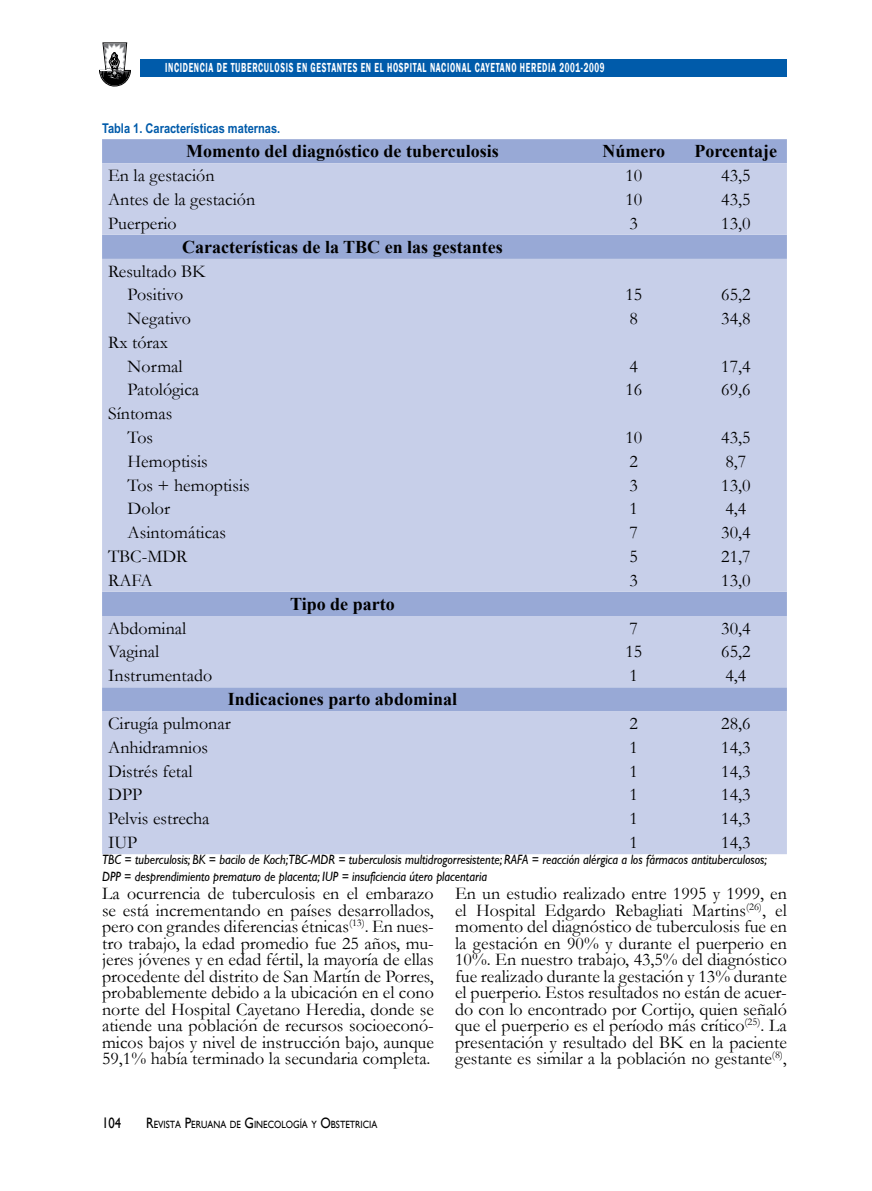
<style>
.page{position:relative;width:872px;height:1191px;background:#fff}
.page>*{position:absolute;margin:0;border:0;box-sizing:border-box;transform-origin:0 0}
.t1{font:18px/16.5px "Garamond";color:#000;text-align:justify}
.t2{font:700 18px "Times New Roman";color:#000}
.t3{font:15px "Gill Sans";color:#000;scale:.85 1}
.t4{font:italic 13.5px/16.2px "Gill Sans";color:#000;scale:.9 1}
.t5{font:600 13.5px "Franklin Gothic";letter-spacing:.08em;color:#fff;scale:.6 1}
.t6{font:700 13.5px "Arial Narrow";color:#005baa}
.t7{font:10.5px "Gill Sans";color:#000;scale:.85 1}
.s1{font-size:15px}
</style>
<div class="page">
<div style="left:140px;top:60px;width:647px;height:17px;background:#005baa"></div>
<svg style="left:99px;top:43px;width:32px;height:43px"></svg>
<div style="left:102px;top:139px;width:685px;height:24px;background:#98a9d6"></div>
<svg style="left:102px;top:163px;width:685px;height:691px;background:#c2cbe7"></svg>
<p class="t5" style="left:165px;top:59px;width:734px">INCIDENCIA DE TUBERCULOSIS EN GESTANTES EN EL HOSPITAL NACIONAL CAYETANO HEREDIA 2001-2009</p>
<p class="t6" style="left:102px;top:121px;width:180px">Tabla 1. Características maternas.</p>
<p class="t2" style="left:186px;top:138px;width:314px">Momento del diagnóstico de tuberculosis</p>
<p class="t2" style="left:602px;top:138px;width:64px">Número</p>
<p class="t2" style="left:694px;top:138px;width:84px">Porcentaje</p>
<p class="t1" style="left:108px;top:167px;width:108px">En la gestación</p>
<p class="t1" style="left:625px;top:167px;width:18px">10</p>
<p class="t1" style="left:721px;top:167px;width:31px">43,5</p>
<p class="t1" style="left:108px;top:190px;width:149px">Antes de la gestación</p>
<p class="t1" style="left:625px;top:190px;width:18px">10</p>
<p class="t1" style="left:721px;top:190px;width:31px">43,5</p>
<p class="t1" style="left:108px;top:214px;width:70px">Puerperio</p>
<p class="t1" style="left:629px;top:214px;width:10px">3</p>
<p class="t1" style="left:721px;top:214px;width:31px">13,0</p>
<p class="t2" style="left:182px;top:234px;width:322px">Características de la TBC en las gestantes</p>
<p class="t1" style="left:108px;top:259px;width:99px;line-height:23.7px;text-align:center">Resultado BK<br>Positivo</p>
<p class="t1" style="left:625px;top:286px;width:18px">15</p>
<p class="t1" style="left:721px;top:286px;width:31px">65,2</p>
<p class="t1" style="left:128px;top:310px;width:65px">Negativo</p>
<p class="t1" style="left:629px;top:310px;width:10px">8</p>
<p class="t1" style="left:721px;top:310px;width:31px">34,8</p>
<p class="t1" style="left:128px;top:330px;width:57px;line-height:23.7px;text-indent:-20px">Rx tórax<br>Normal</p>
<p class="t1" style="left:629px;top:357px;width:10px">4</p>
<p class="t1" style="left:721px;top:357px;width:31px">17,4</p>
<p class="t1" style="left:128px;top:381px;width:73px">Patológica</p>
<p class="t1" style="left:625px;top:381px;width:18px">16</p>
<p class="t1" style="left:721px;top:381px;width:31px">69,6</p>
<p class="t1" style="left:108px;top:401px;width:66px;line-height:23.7px;text-align:center">Síntomas<br>Tos</p>
<p class="t1" style="left:625px;top:429px;width:18px">10</p>
<p class="t1" style="left:721px;top:429px;width:31px">43,5</p>
<p class="t1" style="left:128px;top:452px;width:82px">Hemoptisis</p>
<p class="t1" style="left:629px;top:452px;width:10px">2</p>
<p class="t1" style="left:725px;top:452px;width:22px">8,7</p>
<p class="t1" style="left:128px;top:476px;width:124px">Tos + hemoptisis</p>
<p class="t1" style="left:629px;top:476px;width:10px">3</p>
<p class="t1" style="left:721px;top:476px;width:31px">13,0</p>
<p class="t1" style="left:128px;top:500px;width:44px">Dolor</p>
<p class="t1" style="left:629px;top:500px;width:10px">1</p>
<p class="t1" style="left:725px;top:500px;width:22px">4,4</p>
<p class="t1" style="left:128px;top:524px;width:100px">Asintomáticas</p>
<p class="t1" style="left:629px;top:524px;width:10px">7</p>
<p class="t1" style="left:721px;top:524px;width:31px">30,4</p>
<p class="t1" style="left:108px;top:547px;width:81px">TBC-MDR</p>
<p class="t1" style="left:629px;top:547px;width:10px">5</p>
<p class="t1" style="left:721px;top:547px;width:31px">21,7</p>
<p class="t1" style="left:108px;top:571px;width:46px">RAFA</p>
<p class="t1" style="left:629px;top:571px;width:10px">3</p>
<p class="t1" style="left:721px;top:571px;width:31px">13,0</p>
<p class="t2" style="left:290px;top:591px;width:106px">Tipo de parto</p>
<p class="t1" style="left:108px;top:619px;width:80px">Abdominal</p>
<p class="t1" style="left:629px;top:619px;width:10px">7</p>
<p class="t1" style="left:721px;top:619px;width:31px">30,4</p>
<p class="t1" style="left:108px;top:643px;width:53px">Vaginal</p>
<p class="t1" style="left:625px;top:643px;width:18px">15</p>
<p class="t1" style="left:721px;top:643px;width:31px">65,2</p>
<p class="t1" style="left:108px;top:667px;width:106px">Instrumentado</p>
<p class="t1" style="left:629px;top:667px;width:10px">1</p>
<p class="t1" style="left:725px;top:667px;width:22px">4,4</p>
<p class="t2" style="left:228px;top:686px;width:231px">Indicaciones parto abdominal</p>
<p class="t1" style="left:108px;top:714px;width:124px">Cirugía pulmonar</p>
<p class="t1" style="left:629px;top:714px;width:10px">2</p>
<p class="t1" style="left:721px;top:714px;width:31px">28,6</p>
<p class="t1" style="left:108px;top:738px;width:101px">Anhidramnios</p>
<p class="t1" style="left:629px;top:738px;width:10px">1</p>
<p class="t1" style="left:721px;top:738px;width:31px">14,3</p>
<p class="t1" style="left:108px;top:762px;width:86px">Distrés fetal</p>
<p class="t1" style="left:629px;top:762px;width:10px">1</p>
<p class="t1" style="left:721px;top:762px;width:31px">14,3</p>
<p class="t1" style="left:108px;top:786px;width:36px">DPP</p>
<p class="t1" style="left:629px;top:786px;width:10px">1</p>
<p class="t1" style="left:721px;top:786px;width:31px">14,3</p>
<p class="t1" style="left:108px;top:810px;width:103px">Pelvis estrecha</p>
<p class="t1" style="left:629px;top:810px;width:10px">1</p>
<p class="t1" style="left:721px;top:810px;width:31px">14,3</p>
<p class="t1" style="left:108px;top:833px;width:31px">IUP</p>
<p class="t1" style="left:629px;top:833px;width:10px">1</p>
<p class="t1" style="left:721px;top:833px;width:31px">14,3</p>
<p class="t4" style="left:102px;top:851px;width:740px">TBC = tuberculosis; BK = bacilo de Koch;TBC-MDR = tuberculosis multidrogorresistente; RAFA = reacción alérgica a los fármacos antituberculosos;<br>DPP = desprendimiento prematuro de placenta; IUP = insuficiencia útero placentaria</p>
<p class="t1" style="left:102px;top:884px;width:333px">La ocurrencia de tuberculosis en el embarazo se está incrementando en países desarrollados, pero con grandes diferencias étnicas<sup>(13)</sup>. En nues&shy;tro trabajo, la edad promedio fue 25 años, mu&shy;jeres jóvenes y en edad fértil, la mayoría de ellas procedente del distrito de San Martín de Porres, probablemente debido a la ubicación en el cono norte del Hospital Cayetano Heredia, donde se atiende una población de recursos socioeconó&shy;micos bajos y nivel de instrucción bajo, aunque 59,1% había terminado la secundaria completa.</p>
<p class="t1" style="left:455px;top:884px;width:333px">En un estudio realizado entre 1995 y 1999, en el Hospital Edgardo Rebagliati Martins<sup>(26)</sup>, el momento del diagnóstico de tuberculosis fue en la gestación en 90% y durante el puerperio en 10%. En nuestro trabajo, 43,5% del diagnóstico fue realizado durante la gestación y 13% durante el puerperio. Estos resultados no están de acuer&shy;do con lo encontrado por Cortijo, quien señaló que el puerperio es el período más crítico<sup>(25)</sup>. La presentación y resultado del BK en la paciente gestante es similar a la población no gestante<sup>(8)</sup>,</p>
<p class="t3" style="left:102px;top:1114px;width:24px">104</p>
<p class="t7" style="left:146px;top:1118px;width:274px"><span class="s1">R</span>EVISTA <span class="s1">P</span>ERUANA DE <span class="s1">G</span>INECOLOGÍA Y <span class="s1">O</span>BSTETRICIA</p>
</div>
